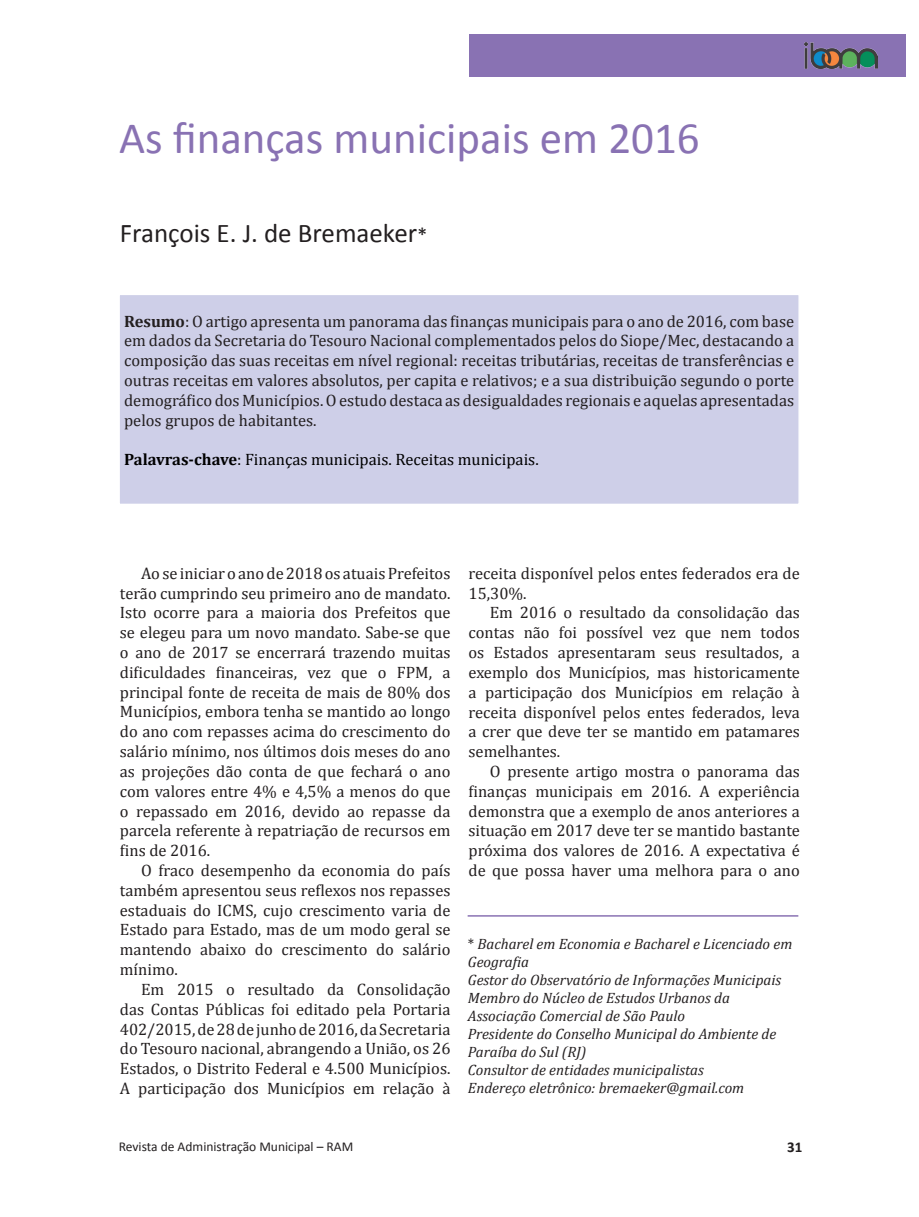
<style>
.page{position:relative;width:919px;height:1217px;background:#fff}
.page>*{position:absolute;margin:0;border:0;box-sizing:border-box;transform-origin:0 0}
.t1{font:45px "Calibri";color:#8972b3}
.t2{font:27px "Calibri";color:#231f20}
.t3{font:16.5px/19.8px "Cambria";color:#231f20;text-align:justify}
.t4{font:16.5px "Cambria";color:#000}
.t5{font:italic 15px/18px "Cambria";color:#231f20}
.t6{font:700 15px "Calibri";color:#231f20}
.t7{font:13.5px "Calibri";color:#231f20}
.s1{font-size:21px}
.s2{font-weight:700}
.s3{font-style:normal}
</style>
<div class="page">
<div style="left:119px;top:294px;width:680px;height:210px;background:#cecfe8"></div>
<div style="left:118px;top:293px;width:681px;height:212px;border:2px solid #fff"></div>
<hr style="left:467px;top:914px;width:331px;height:2px;background:#8972b3">
<div style="left:469px;top:34px;width:437px;height:43px;background:#8972b3"></div>
<img style="left:804px;top:42px;width:73px;height:26px">
<h1 class="t1" style="left:119px;top:109px;width:582px">As finanças municipais em 2016</h1>
<h2 class="t2" style="left:120px;top:215px;width:309px">François E. J. de Bremaeker<span class="s1">*</span></h2>
<p class="t3" style="left:124px;top:311px;width:671px"><span class="s2">Resumo</span>: O artigo apresenta um panorama das finanças municipais para o ano de 2016, com base em dados da Secretaria do Tesouro Nacional complementados pelos do Siope/Mec, destacando a composição das suas receitas em nível regional: receitas tributárias, receitas de transferências e outras receitas em valores absolutos, per capita e relativos; e a sua distribuição segundo o porte demográfico dos Municípios. O estudo destaca as desigualdades regionais e aquelas apresentadas pelos grupos de habitantes.</p>
<p class="t4" style="left:124px;top:450px;width:416px"><span class="s2">Palavras-chave</span>: Finanças municipais. Receitas municipais.</p>
<p class="t3" style="left:120px;top:563px;width:332px;text-indent:21px">Ao se iniciar o ano de 2018 os atuais Prefeitos terão cumprindo seu primeiro ano de mandato.<br>Isto ocorre para a maioria dos Prefeitos que se elegeu para um novo mandato. Sabe-se que o ano de 2017 se encerrará trazendo muitas dificuldades financeiras, vez que o FPM, a principal fonte de receita de mais de 80% dos Municípios, embora tenha se mantido ao longo do ano com repasses acima do crescimento do salário mínimo, nos últimos dois meses do ano as projeções dão conta de que fechará o ano com valores entre 4% e 4,5% a menos do que o repassado em 2016, devido ao repasse da parcela referente à repatriação de recursos em fins de 2016.</p>
<p class="t3" style="left:120px;top:860px;width:332px;text-indent:21px">O fraco desempenho da economia do país também apresentou seus reflexos nos repasses estaduais do ICMS, cujo crescimento varia de Estado para Estado, mas de um modo geral se mantendo abaixo do crescimento do salário mínimo.</p>
<p class="t3" style="left:120px;top:979px;width:332px;text-indent:21px">Em 2015 o resultado da Consolidação das Contas Públicas foi editado pela Portaria 402/2015, de 28 de junho de 2016, da Secretaria do Tesouro nacional, abrangendo a União, os 26<br>Estados, o Distrito Federal e 4.500 Municípios.<br>A participação dos Municípios em relação à</p>
<p class="t3" style="left:468px;top:563px;width:333px">receita disponível pelos entes federados era de<br>15,30%.</p>
<p class="t3" style="left:468px;top:602px;width:333px;text-indent:21px">Em 2016 o resultado da consolidação das contas não foi possível vez que nem todos os Estados apresentaram seus resultados, a exemplo dos Municípios, mas historicamente a participação dos Municípios em relação à receita disponível pelos entes federados, leva a crer que deve ter se mantido em patamares semelhantes.</p>
<p class="t3" style="left:468px;top:761px;width:333px;text-indent:21px">O presente artigo mostra o panorama das finanças municipais em 2016. A experiência demonstra que a exemplo de anos anteriores a situação em 2017 deve ter se mantido bastante próxima dos valores de 2016. A expectativa é de que possa haver uma melhora para o ano</p>
<p class="t5" style="left:468px;top:933px;width:326px"><span class="s3">*</span> Bacharel em Economia e Bacharel e Licenciado em Geografia<br>Gestor do Observatório de Informações Municipais Membro do Núcleo de Estudos Urbanos da Associação Comercial de São Paulo<br>Presidente do Conselho Municipal do Ambiente de Paraíba do Sul (RJ)<br>Consultor de entidades municipalistas<br>Endereço eletrônico: bremaeker@gmail.com</p>
<p class="t7" style="left:119px;top:1137px;width:236px">Revista de Administração Municipal – RAM</p>
<p class="t6" style="left:787px;top:1136px;width:17px">31</p>
</div>
